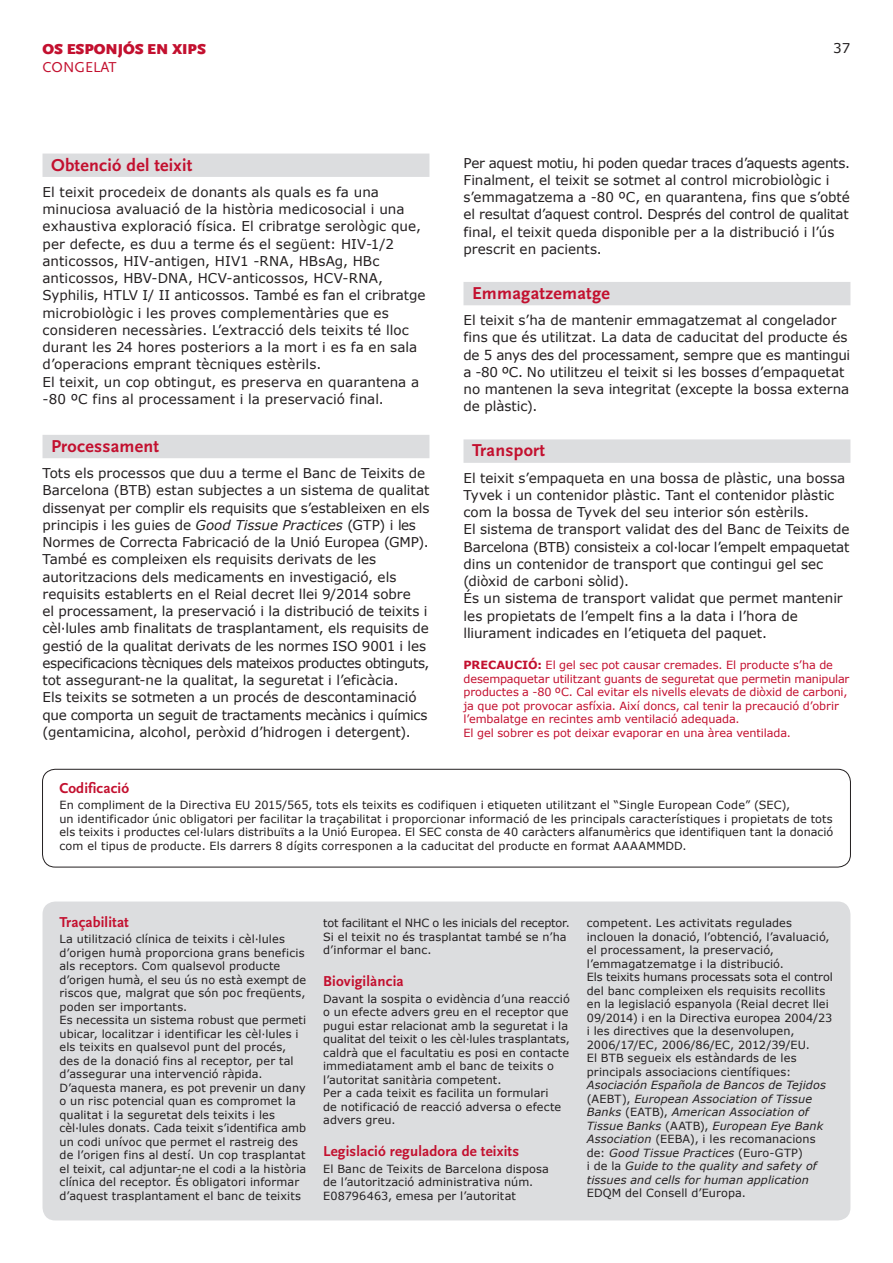
<style>
.page{position:relative;width:893px;height:1263px;background:#fff}
.page>*{position:absolute;margin:0;border:0;box-sizing:border-box;transform-origin:0 0}
.t1{font:700 18px "Scala Sans";letter-spacing:.015em;color:#c3102f}
.t2{font:700 15px "Scala Sans";letter-spacing:.01em;color:#c3102f}
.t3{font:900 15px "Scala Sans";letter-spacing:-.005em;color:#c3102f}
.t4{font:15px "Scala Sans";color:#c3102f}
.t5{font:13.5px/17.2px "Verdana";color:#231f20}
.t6{font:11.25px/13.5px "Verdana";letter-spacing:.01em;color:#231f20}
.t7{font:11.25px/13.5px "Verdana";letter-spacing:-.005em;color:#c3102f}
.t8{font:italic 11.25px/13.5px "Verdana";letter-spacing:.01em;color:#231f20}
.s1{font-style:italic}
.s2{font-weight:700}
.s3{font-style:normal}
</style>
<div class="page">
<div style="left:43px;top:154px;width:386px;height:23px;background:#dcdddf"></div>
<div style="left:43px;top:435px;width:386px;height:23px;background:#dcdddf"></div>
<div style="left:463px;top:282px;width:387px;height:23px;background:#dcdddf"></div>
<div style="left:463px;top:439px;width:387px;height:24px;background:#dcdddf"></div>
<div style="left:43px;top:901px;width:807px;height:319px;background:#dcdddf;border-radius:13px"></div>
<div style="left:42px;top:769px;width:809px;height:98px;border:1px solid #231f20;border-radius:13px"></div>
<p class="t3" style="left:43px;top:41px;width:165px">OS ESPONJÓS EN XIPS</p>
<p class="t4" style="left:43px;top:59px;width:75px">CONGELAT</p>
<p class="t5" style="left:833px;top:39px;width:19px">37</p>
<h1 class="t1" style="left:51px;top:155px;width:143px">Obtenció del teixit</h1>
<p class="t5" style="left:43px;top:183px;width:385px">El teixit procedeix de donants als quals es fa una minuciosa avaluació de la història medicosocial i una exhaustiva exploració física. El cribratge serològic que, per defecte, es duu a terme és el següent: HIV-1/2 anticossos, HIV-antigen, HIV1 -RNA, HBsAg, HBc anticossos, HBV-DNA, HCV-anticossos, HCV-RNA, Syphilis, HTLV I/ II anticossos. També es fan el cribratge microbiològic i les proves complementàries que es consideren necessàries. L’extracció dels teixits té lloc durant les 24 hores posteriors a la mort i es fa en sala d’operacions emprant tècniques estèrils.<br>El teixit, un cop obtingut, es preserva en quarantena a -80 ºC fins al processament i la preservació final.</p>
<h1 class="t1" style="left:51px;top:436px;width:110px">Processament</h1>
<p class="t5" style="left:43px;top:464px;width:388px">Tots els processos que duu a terme el Banc de Teixits de Barcelona (BTB) estan subjectes a un sistema de qualitat dissenyat per complir els requisits que s’estableixen en els principis i les guies de <span class="s1">Good Tissue Practices</span> (GTP) i les Normes de Correcta Fabricació de la Unió Europea (GMP).<br>També es compleixen els requisits derivats de les autoritzacions dels medicaments en investigació, els requisits establerts en el Reial decret llei 9/2014 sobre<br>el processament, la preservació i la distribució de teixits i cèl·lules amb finalitats de trasplantament, els requisits de gestió de la qualitat derivats de les normes ISO 9001 i les especificacions tècniques dels mateixos productes obtinguts, tot assegurant-ne la qualitat, la seguretat i l’eficàcia.<br>Els teixits se sotmeten a un procés de descontaminació que comporta un seguit de tractaments mecànics i químics (gentamicina, alcohol, peròxid d’hidrogen i detergent).</p>
<p class="t5" style="left:463px;top:154px;width:388px">Per aquest motiu, hi poden quedar traces d’aquests agents.<br>Finalment, el teixit se sotmet al control microbiològic i s’emmagatzema a -80 ºC, en quarantena, fins que s’obté el resultat d’aquest control. Després del control de qualitat final, el teixit queda disponible per a la distribució i l’ús prescrit en pacients.</p>
<h1 class="t1" style="left:472px;top:283px;width:139px">Emmagatzematge</h1>
<p class="t5" style="left:463px;top:311px;width:388px">El teixit s’ha de mantenir emmagatzemat al congelador fins que és utilitzat. La data de caducitat del producte és de 5 anys des del processament, sempre que es mantingui a -80 ºC. No utilitzeu el teixit si les bosses d’empaquetat no mantenen la seva integritat (excepte la bossa externa de plàstic).</p>
<h1 class="t1" style="left:472px;top:441px;width:75px">Transport</h1>
<p class="t5" style="left:463px;top:469px;width:387px">El teixit s’empaqueta en una bossa de plàstic, una bossa Tyvek i un contenidor plàstic. Tant el contenidor plàstic com la bossa de Tyvek del seu interior són estèrils.<br>El sistema de transport validat des del Banc de Teixits de Barcelona (BTB) consisteix a col·locar l’empelt empaquetat dins un contenidor de transport que contingui gel sec (diòxid de carboni sòlid).<br>És un sistema de transport validat que permet mantenir les propietats de l’empelt fins a la data i l’hora de lliurament indicades en l’etiqueta del paquet.</p>
<p class="t7" style="left:463px;top:658px;width:387px"><span class="s2">PRECAUCIÓ:</span> El gel sec pot causar cremades. El producte s’ha de desempaquetar utilitzant guants de seguretat que permetin manipular productes a -80 ºC. Cal evitar els nivells elevats de diòxid de carboni, ja que pot provocar asfíxia. Així doncs, cal tenir la precaució d’obrir l’embalatge en recintes amb ventilació adequada.<br>El gel sobrer es pot deixar evaporar en una àrea ventilada.</p>
<p class="t2" style="left:60px;top:780px;width:71px">Codificació</p>
<p class="t6" style="left:60px;top:798px;width:775px">En compliment de la Directiva EU 2015/565, tots els teixits es codifiquen i etiqueten utilitzant el “Single European Code” (SEC),<br>un identificador únic obligatori per facilitar la traçabilitat i proporcionar informació de les principals característiques i propietats de tots els teixits i productes cel·lulars distribuïts a la Unió Europea. El SEC consta de 40 caràcters alfanumèrics que identifiquen tant la donació com el tipus de producte. Els darrers 8 dígits corresponen a la caducitat del producte en format AAAAMMDD.</p>
<p class="t2" style="left:60px;top:913px;width:71px">Traçabilitat</p>
<p class="t6" style="left:60px;top:932px;width:248px">La utilització clínica de teixits i cèl·lules d’origen humà proporciona grans beneficis als receptors. Com qualsevol producte d’origen humà, el seu ús no està exempt de riscos que, malgrat que són poc freqüents, poden ser importants.<br>Es necessita un sistema robust que permeti ubicar, localitzar i identificar les cèl·lules i els teixits en qualsevol punt del procés, des de la donació fins al receptor, per tal d’assegurar una intervenció ràpida.<br>D’aquesta manera, es pot prevenir un dany o un risc potencial quan es compromet la qualitat i la seguretat dels teixits i les cèl·lules donats. Cada teixit s’identifica amb un codi unívoc que permet el rastreig des de l’origen fins al destí. Un cop trasplantat el teixit, cal adjuntar-ne el codi a la història clínica del receptor. És obligatori informar d’aquest trasplantament el banc de teixits</p>
<p class="t6" style="left:323px;top:916px;width:248px">tot facilitant el NHC o les inicials del receptor.<br>Si el teixit no és trasplantat també se n’ha d’informar el banc.</p>
<p class="t2" style="left:323px;top:973px;width:82px">Biovigilància</p>
<p class="t6" style="left:323px;top:992px;width:248px">Davant la sospita o evidència d’una reacció o un efecte advers greu en el receptor que pugui estar relacionat amb la seguretat i la qualitat del teixit o les cèl·lules trasplantats, caldrà que el facultatiu es posi en contacte immediatament amb el banc de teixits o l’autoritat sanitària competent.<br>Per a cada teixit es facilita un formulari<br>de notificació de reacció adversa o efecte advers greu.</p>
<p class="t2" style="left:323px;top:1143px;width:197px">Legislació reguladora de teixits</p>
<p class="t6" style="left:323px;top:1162px;width:227px">El Banc de Teixits de Barcelona disposa de l’autorització administrativa núm.<br>E08796463, emesa per l’autoritat</p>
<p class="t6" style="left:587px;top:916px;width:248px">competent. Les activitats regulades inclouen la donació, l’obtenció, l’avaluació, el processament, la preservació, l’emmagatzematge i la distribució.<br>Els teixits humans processats sota el control del banc compleixen els requisits recollits en la legislació espanyola (Reial decret llei 09/2014) i en la Directiva europea 2004/23 i les directives que la desenvolupen, 2006/17/EC, 2006/86/EC, 2012/39/EU.<br>El BTB segueix els estàndards de les principals associacions científiques:</p>
<p class="t8" style="left:587px;top:1078px;width:241px">Asociación Española de Bancos de Tejidos <span class="s3">(AEBT),</span> European Association of Tissue Banks <span class="s3">(EATB),</span> American Association of Tissue Banks <span class="s3">(AATB),</span> European Eye Bank Association <span class="s3">(EEBA), i les recomanacions de:</span> Good Tissue Practices <span class="s3">(Euro-GTP)<br>i de la</span> Guide to the quality and safety of tissues and cells for human application</p>
<p class="t6" style="left:587px;top:1186px;width:161px">EDQM del Consell d’Europa.</p>
</div>
